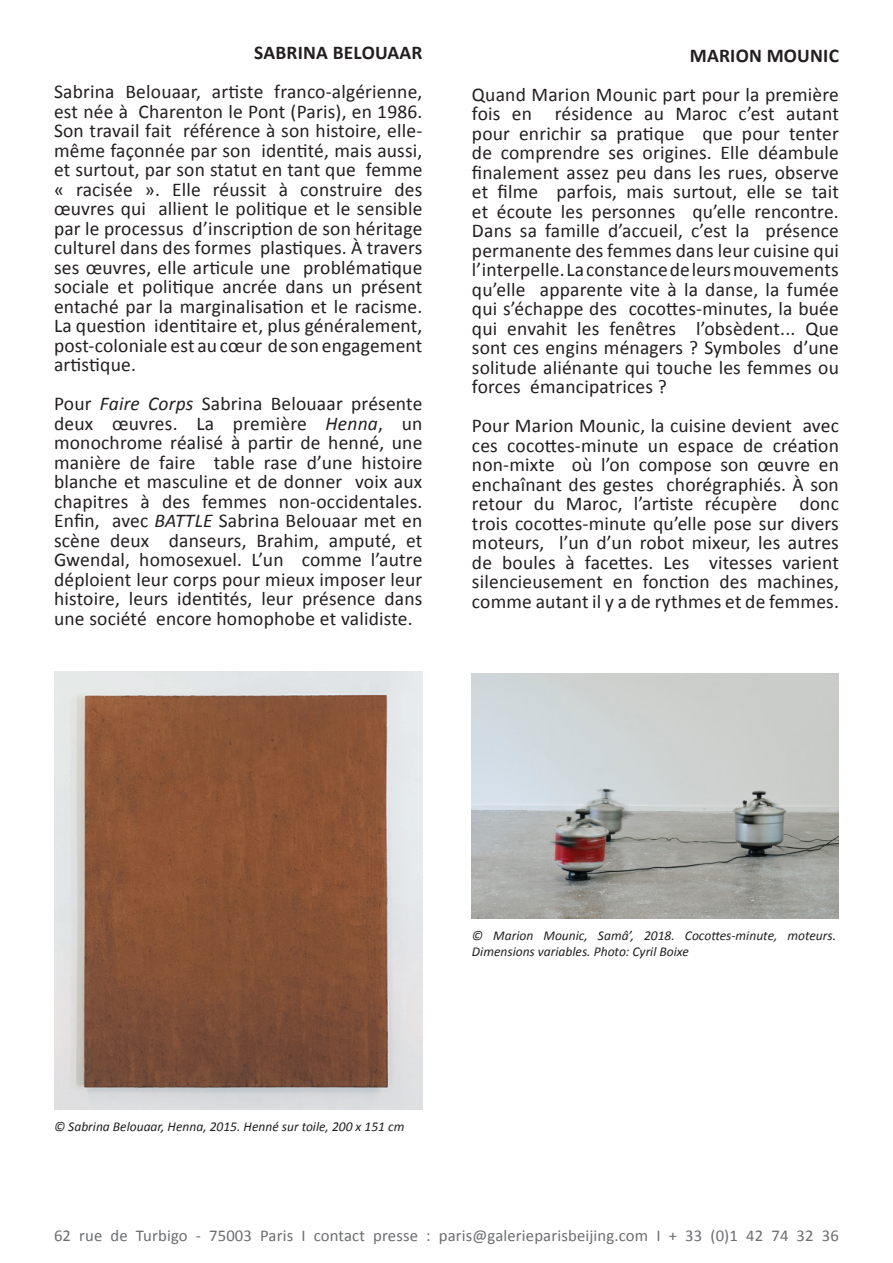
<style>
.page{position:relative;width:893px;height:1263px;background:#fff}
.page>*{position:absolute;margin:0;border:0;box-sizing:border-box;transform-origin:0 0}
.t1{font:19.5px/19.5px "Calibri";letter-spacing:.01em;color:#231f20;text-align:justify}
.t2{font:700 19.5px "Calibri";letter-spacing:.01em;color:#231f20}
.t3{font:16.5px "Calibri";letter-spacing:.01em;color:#6c6d70}
.t4{font:italic 13.5px/16.2px "Calibri";color:#231f20}
.s1{font-style:italic}
</style>
<div class="page">
<img style="left:472px;top:673px;width:367px;height:245px">
<img style="left:54px;top:672px;width:368px;height:437px">
<p class="t2" style="left:254px;top:40px;width:170px">SABRINA BELOUAAR</p>
<p class="t1" style="left:54px;top:82px;width:370px">Sabrina Belouaar, artiste franco-algérienne, est née à Charenton le Pont (Paris), en 1986.<br>Son travail fait référence à son histoire, elle&shy;même façonnée par son identité, mais aussi, et surtout, par son statut en tant que femme « racisée ». Elle réussit à construire des œuvres qui allient le politique et le sensible par le processus d’inscription de son héritage culturel dans des formes plastiques. À travers ses œuvres, elle articule une problématique sociale et politique ancrée dans un présent entaché par la marginalisation et le racisme.<br>La question identitaire et, plus généralement, post-coloniale est au cœur de son engagement artistique.</p>
<p class="t1" style="left:54px;top:394px;width:370px">Pour <span class="s1">Faire Corps</span> Sabrina Belouaar présente deux œuvres. La première <span class="s1">Henna</span>, un monochrome réalisé à partir de henné, une manière de faire table rase d’une histoire blanche et masculine et de donner voix aux chapitres à des femmes non-occidentales.<br>Enfin, avec <span class="s1">BATTLE</span> Sabrina Belouaar met en scène deux danseurs, Brahim, amputé, et Gwendal, homosexuel. L’un comme l’autre déploient leur corps pour mieux imposer leur histoire, leurs identités, leur présence dans une société encore homophobe et validiste.</p>
<p class="t2" style="left:690px;top:43px;width:151px">MARION MOUNIC</p>
<p class="t1" style="left:472px;top:84px;width:368px">Quand Marion Mounic part pour la première fois en résidence au Maroc c’est autant pour enrichir sa pratique que pour tenter de comprendre ses origines. Elle déambule finalement assez peu dans les rues, observe et filme parfois, mais surtout, elle se tait et écoute les personnes qu’elle rencontre.<br>Dans sa famille d’accueil, c’est la présence permanente des femmes dans leur cuisine qui l’interpelle. La constance de leurs mouvements qu’elle apparente vite à la danse, la fumée qui s’échappe des cocottes-minutes, la buée qui envahit les fenêtres l’obsèdent... Que sont ces engins ménagers ? Symboles d’une solitude aliénante qui touche les femmes ou forces émancipatrices ?</p>
<p class="t1" style="left:472px;top:416px;width:368px">Pour Marion Mounic, la cuisine devient avec ces cocottes-minute un espace de création non-mixte où l’on compose son œuvre en enchaînant des gestes chorégraphiés. À son retour du Maroc, l’artiste récupère donc trois cocottes-minute qu’elle pose sur divers moteurs, l’un d’un robot mixeur, les autres de boules à facettes. Les vitesses varient silencieusement en fonction des machines, comme autant il y a de rythmes et de femmes.</p>
<p class="t4" style="left:54px;top:1118px;width:352px">© Sabrina Belouaar, Henna, 2015. Henné sur toile, 200 x 151 cm</p>
<p class="t4" style="left:472px;top:927px;width:366px">© Marion Mounic, Samâ’, 2018. Cocottes-minute, moteurs.<br>Dimensions variables. Photo: Cyril Boixe</p>
<p class="t3" style="left:54px;top:1225px;width:786px">62 rue de Turbigo - 75003 Paris I contact presse : paris@galerieparisbeijing.com I + 33 (0)1 42 74 32 36</p>
</div>
